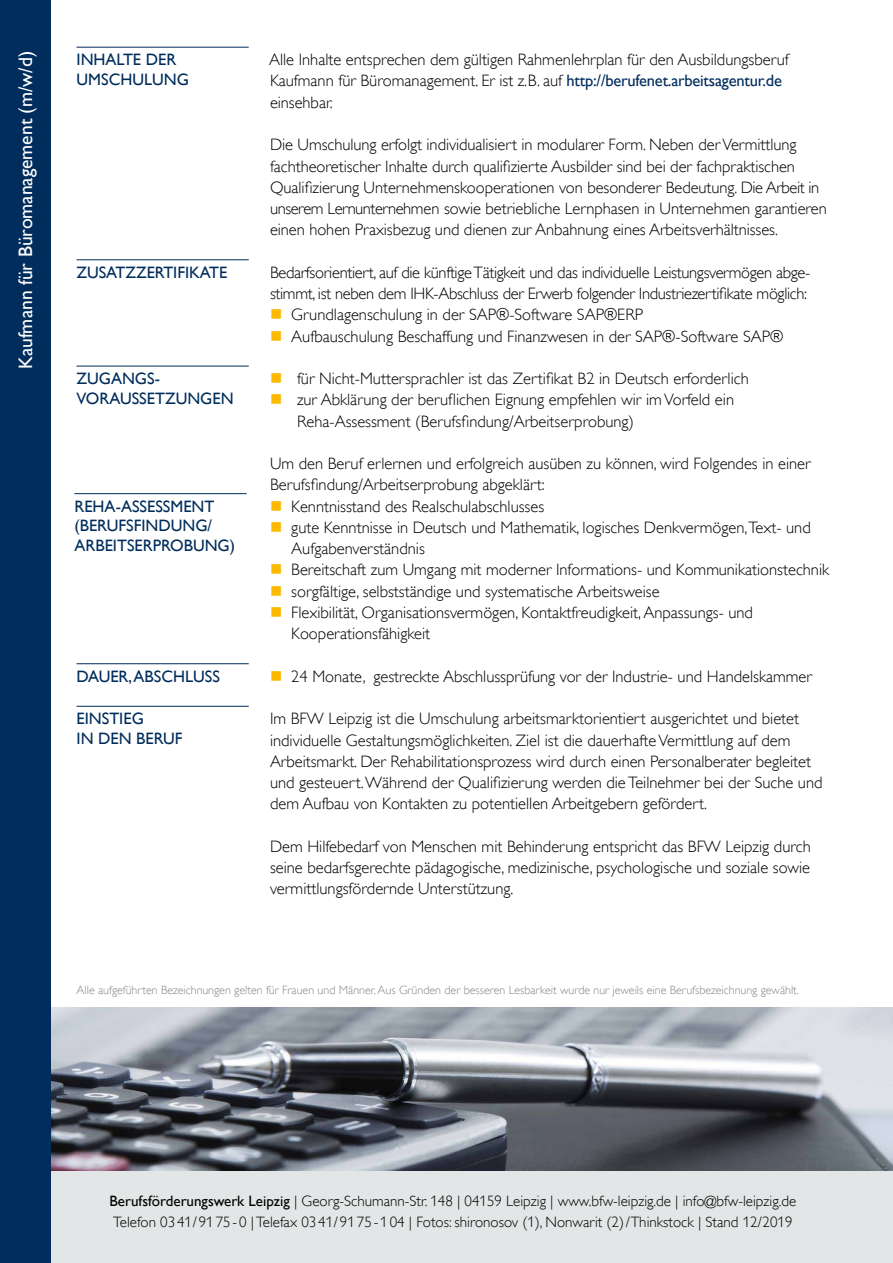
<style>
.page{position:relative;width:893px;height:1263px;background:#fff}
.page>*{position:absolute;margin:0;border:0;box-sizing:border-box;transform-origin:0 0}
.t1{font:19.5px "Gill Sans Alt One WGL";color:#fff}
.Fließtext{font:16.5px/21.3px "Gill Sans Alt One WGL Light";color:#000}
.Fließtext-2{font:16.5px/21.3px "Gill Sans Alt One WGL Light";letter-spacing:-.02em;color:#000}
.Überschrift_Text{font:16.5px/19.8px "Gill Sans Alt One WGL";color:#002d5c}
.Auflistung{font:16.5px/21.3px "Gill Sans Alt One WGL Light";color:#000}
.t2{font:15px "Gill Sans Alt One WGL Light";color:#000}
.Ergänzungstext{font:12px "Gill Sans Alt One WGL Light";color:#868786}
.s1{font-family:"Gill Sans Alt One WGL";color:#002d5c}
.s2{font-family:"Gill Sans Alt One WGL"}
</style>
<div class="page">
<div style="left:0;top:1169px;width:893px;height:94px;background:#e2e6e6"></div>
<img style="left:51px;top:1008px;width:842px;height:163px">
<div style="left:0;top:0;width:51px;height:1263px;background:#002d5c"></div>
<hr style="left:77px;top:47px;width:172px;height:1px;background:#002d5c">
<hr style="left:77px;top:259px;width:172px;height:1px;background:#002d5c">
<hr style="left:77px;top:366px;width:172px;height:1px;background:#002d5c">
<hr style="left:77px;top:663px;width:172px;height:1px;background:#002d5c">
<hr style="left:77px;top:706px;width:172px;height:1px;background:#002d5c">
<hr style="left:74px;top:493px;width:173px;height:1px;background:#002d5c">
<p class="t1" style="left:12px;top:369px;width:320px;rotate:-90deg">Kaufmann für Büromanagement (m/w/d)</p>
<p class="Überschrift_Text" style="left:77px;top:50px;width:114px">INHALTE DER<br>UMSCHULUNG</p>
<p class="Überschrift_Text" style="left:77px;top:262px;width:152px">ZUSATZZERTIFIKATE</p>
<p class="Überschrift_Text" style="left:77px;top:368px;width:159px">ZUGANGS-<br>VORAUSSETZUNGEN</p>
<p class="Überschrift_Text" style="left:74px;top:496px;width:162px">REHA-ASSESSMENT (BERUFSFINDUNG/<br>ARBEITSERPROBUNG)</p>
<p class="Überschrift_Text" style="left:77px;top:666px;width:145px">DAUER, ABSCHLUSS</p>
<p class="Überschrift_Text" style="left:77px;top:709px;width:108px">EINSTIEG<br>IN DEN BERUF</p>
<p class="Fließtext" style="left:269px;top:49px;width:521px">Alle Inhalte entsprechen dem gültigen Rahmenlehrplan für den Ausbildungsberuf<br>Kaufmann für Büromanagement. Er ist z.B. auf <span class="s1">http://berufenet.arbeitsagentur.de </span>einsehbar.</p>
<p class="Fließtext" style="left:270px;top:134px;width:558px">Die Umschulung erfolgt individualisiert in modularer Form. Neben der Vermittlung fachtheoretischer Inhalte durch qualifizierte Ausbilder sind bei der fachpraktischen Qualifizierung Unternehmenskooperationen von besonderer Bedeutung. Die Arbeit in unserem Lernunternehmen sowie betriebliche Lernphasen in Unternehmen garantieren einen hohen Praxisbezug und dienen zur Anbahnung eines Arbeitsverhältnisses.</p>
<p class="Fließtext-2" style="left:270px;top:262px;width:542px">Bedarfsorientiert, auf die künftige Tätigkeit und das individuelle Leistungsvermögen abge&shy;stimmt, ist neben dem IHK-Abschluss der Erwerb folgender Industriezertifikate möglich:</p>
<p class="Fließtext" style="left:291px;top:304px;width:353px">Grundlagenschulung in der SAP®-Software SAP®ERP</p>
<p class="Fließtext" style="left:291px;top:325px;width:494px">Aufbauschulung Beschaffung und Finanzwesen in der SAP®-Software SAP®</p>
<p class="Fließtext" style="left:297px;top:368px;width:453px">für Nicht-Muttersprachler ist das Zertifikat B2 in Deutsch erforderlich</p>
<p class="Fließtext" style="left:297px;top:389px;width:439px">zur Abklärung der beruflichen Eignung empfehlen wir im Vorfeld ein<br>Reha-Assessment (Berufsfindung/Arbeitserprobung)</p>
<p class="Auflistung" style="left:270px;top:453px;width:542px">Um den Beruf erlernen und erfolgreich ausüben zu können, wird Folgendes in einer<br>Berufsfindung/Arbeitserprobung abgeklärt:</p>
<p class="Fließtext" style="left:291px;top:496px;width:254px">Kenntnisstand des Realschulabschlusses</p>
<p class="Fließtext" style="left:291px;top:517px;width:521px">gute Kenntnisse in Deutsch und Mathematik, logisches Denkvermögen,Text- und<br>Aufgabenverständnis</p>
<p class="Fließtext" style="left:291px;top:559px;width:539px">Bereitschaft zum Umgang mit moderner Informations- und Kommunikationstechnik</p>
<p class="Fließtext" style="left:291px;top:581px;width:370px">sorgfältige, selbstständige und systematische Arbeitsweise</p>
<p class="Fließtext" style="left:291px;top:602px;width:463px">Flexibilität, Organisationsvermögen, Kontaktfreudigkeit, Anpassungs- und<br>Kooperationsfähigkeit</p>
<p class="Fließtext" style="left:291px;top:666px;width:522px">24 Monate, gestreckte Abschlussprüfung vor der Industrie- und Handelskammer</p>
<p class="Fließtext" style="left:270px;top:708px;width:554px">Im BFW Leipzig ist die Umschulung arbeitsmarktorientiert ausgerichtet und bietet individuelle Gestaltungsmöglichkeiten. Ziel ist die dauerhafte Vermittlung auf dem Arbeitsmarkt. Der Rehabilitationsprozess wird durch einen Personalberater begleitet und gesteuert. Während der Qualifizierung werden die Teilnehmer bei der Suche und dem Aufbau von Kontakten zu potentiellen Arbeitgebern gefördert.</p>
<p class="Fließtext" style="left:270px;top:836px;width:542px;text-align:justify">Dem Hilfebedarf von Menschen mit Behinderung entspricht das BFW Leipzig durch seine bedarfsgerechte pädagogische, medizinische, psychologische und soziale sowie vermittlungsfördernde Unterstützung.</p>
<p class="Ergänzungstext" style="left:77px;top:982px;width:724px">Alle aufgeführten Bezeichnungen gelten für Frauen und Männer. Aus Gründen der besseren Lesbarkeit wurde nur jeweils eine Berufsbezeichnung gewählt.</p>
<p class="t2" style="left:110px;top:1191px;width:688px"><span class="s2">Berufsförderungswerk Leipzig</span> | Georg-Schumann-Str. 148 | 04159 Leipzig | www.bfw-leipzig.de | info@bfw-leipzig.de</p>
<p class="t2" style="left:113px;top:1212px;width:681px">Telefon 03 41/ 9175-0 | Telefax 03 41/ 9175-104 | Fotos: shironosov (1), Nonwarit (2)/Thinkstock | Stand 12/2019</p>
</div>
